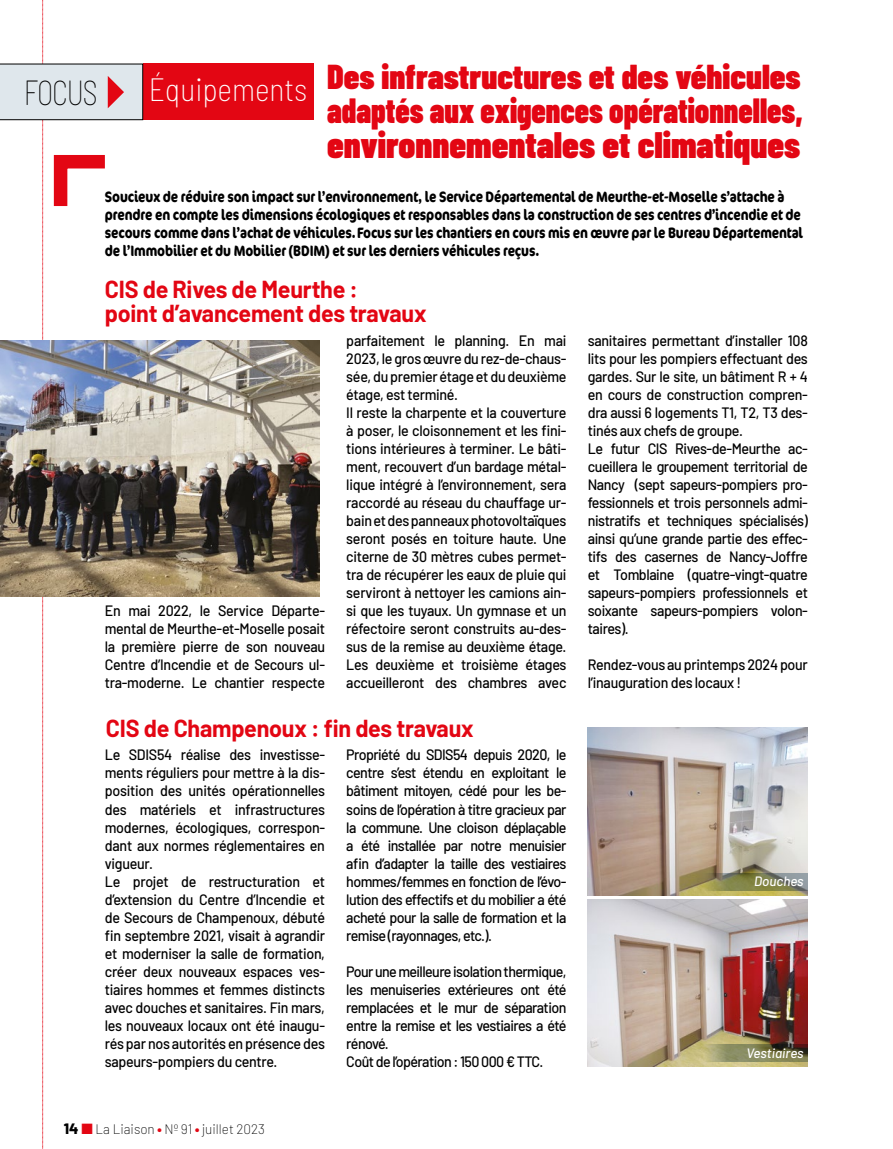
<style>
.page{position:relative;width:893px;height:1149px;background:#fff}
.page>*{position:absolute;margin:0;border:0;box-sizing:border-box;transform-origin:0 0}
.t1{font:900 36.75px "Barlow Condensed";color:#e30613}
.t2{font:100 semi-condensed 35.55px "Barlow";letter-spacing:-.04em;color:#000;scale:.85 1}
.t3{font:900 34.95px "Barlow Condensed";color:#e30613;scale:.9 1}
.t4{font:900 34.5px "Barlow Condensed";color:#e30613}
.t5{font:200 semi-condensed 31.5px "Barlow";color:#fff}
.t6{font:700 24px/24px "Barlow";letter-spacing:-.01em;color:#e30613}
.t7{font:500 15px/18px "Barlow";letter-spacing:-.02em;color:#000;scale:.95 1}
.t8{font:700 15px/18px "Cocon OT";letter-spacing:-.01em;color:#000;scale:.8 1}
.t9{font:500 15px/18px "Barlow";letter-spacing:-.04em;color:#000;scale:.95 1}
.t10{font:200 13.5px "Barlow";color:#000}
.t11{font:italic 500 13.5px "Barlow";color:#fff}
.s1{font-weight:800;font-size:15px}
.s2{color:#e30613}
.s3{font-family:"Barlow Condensed";font-weight:900;color:#e30613}
</style>
<div class="page">
<div style="left:143px;top:64px;width:170px;height:56px;background:#e30613"></div>
<svg style="left:0;top:0;width:143px;height:1149px"></svg>
<img style="left:588px;top:727px;width:220px;height:167px">
<img style="left:0;top:340px;width:320px;height:256px">
<img style="left:588px;top:899px;width:220px;height:167px">
<svg style="left:698px;top:872px;width:110px;height:18px;background:#86875e"></svg>
<svg style="left:698px;top:1043px;width:110px;height:18px;background:#848157"></svg>
<h3 class="t4" style="left:327px;top:52px;width:475px">Des infrastructures et des véhicules</h3>
<h3 class="t3" style="left:327px;top:86px;width:530px">adaptés aux exigences opérationnelles,</h3>
<h1 class="t1" style="left:327px;top:119px;width:474px">environnementales et climatiques</h1>
<p class="t8" style="left:105px;top:188px;width:874px">Soucieux de réduire son impact sur l’environnement, le Service Départemental de Meurthe-et-Moselle s’attache à prendre en compte les dimensions écologiques et responsables dans la construction de ses centres d’incendie et de secours comme dans l’achat de véhicules. Focus sur les chantiers en cours mis en œuvre par le Bureau Départemental de l’Immobilier et du Mobilier (BDIM) et sur les derniers véhicules reçus.</p>
<h2 class="t2" style="left:24px;top:66px;width:88px">FOCUS</h2>
<h3 class="t5" style="left:149px;top:67px;width:160px">Équipements</h3>
<h3 class="t6" style="left:105px;top:275px;width:323px">CIS de Rives de Meurthe :<br>point d’avancement des travaux</h3>
<p class="t7" style="left:105px;top:600px;width:233px;text-align:justify">En mai 2022, le Service Départe&shy;mental de Meurthe-et-Moselle posait la première pierre de son nouveau Centre d’Incendie et de Secours ul&shy;tra-moderne. Le chantier respecte</p>
<p class="t7" style="left:346px;top:330px;width:233px">parfaitement le planning. En mai 2023, le gros œuvre du rez-de-chaus&shy;sée, du premier étage et du deuxième étage, est terminé.<br>Il reste la charpente et la couverture à poser, le cloisonnement et les fini&shy;tions intérieures à terminer. Le bâti&shy;ment, recouvert d’un bardage métal&shy;lique intégré à l’environnement, sera raccordé au réseau du chauffage ur&shy;bain et des panneaux photovoltaïques seront posés en toiture haute. Une citerne de 30 mètres cubes permet&shy;tra de récupérer les eaux de pluie qui serviront à nettoyer les camions ain&shy;si que les tuyaux. Un gymnase et un réfectoire seront construits au-des&shy;sus de la remise au deuxième étage.<br>Les deuxième et troisième étages accueilleront des chambres avec</p>
<p class="t7" style="left:588px;top:330px;width:233px">sanitaires permettant d’installer 108 lits pour les pompiers effectuant des gardes. Sur le site, un bâtiment R + 4 en cours de construction compren&shy;dra aussi 6 logements T1, T2, T3 des&shy;tinés aux chefs de groupe.<br>Le futur CIS Rives-de-Meurthe ac&shy;cueillera le groupement territorial de Nancy (sept sapeurs-pompiers pro&shy;fessionnels et trois personnels admi&shy;nistratifs et techniques spécialisés) ainsi qu’une grande partie des effec&shy;tifs des casernes de Nancy-Joffre et Tomblaine (quatre-vingt-quatre sapeurs-pompiers professionnels et soixante sapeurs-pompiers volon&shy;taires).</p>
<p class="t7" style="left:588px;top:654px;width:233px">Rendez-vous au printemps 2024 pour l’inauguration des locaux !</p>
<h3 class="t6" style="left:106px;top:714px;width:369px">CIS de Champenoux : fin des travaux</h3>
<p class="t7" style="left:105px;top:744px;width:233px">Le SDIS54 réalise des investisse&shy;ments réguliers pour mettre à la dis&shy;position des unités opérationnelles des matériels et infrastructures modernes, écologiques, correspon&shy;dant aux normes réglementaires en vigueur.<br>Le projet de restructuration et d’extension du Centre d’Incendie et de Secours de Champenoux, débuté fin septembre 2021, visait à agrandir et moderniser la salle de formation, créer deux nouveaux espaces ves&shy;tiaires hommes et femmes distincts avec douches et sanitaires. Fin mars, les nouveaux locaux ont été inaugu&shy;rés par nos autorités en présence des sapeurs-pompiers du centre.</p>
<p class="t7" style="left:346px;top:744px;width:233px;text-align:justify">Propriété du SDIS54 depuis 2020, le centre s’est étendu en exploitant le bâtiment mitoyen, cédé pour les be&shy;soins de l’opération à titre gracieux par la commune. Une cloison déplaçable a été installée par notre menuisier afin d’adapter la taille des vestiaires hommes/femmes en fonction de l’évo&shy;lution des effectifs et du mobilier a été acheté pour la salle de formation et la remise (rayonnages, etc.).</p>
<p class="t9" style="left:346px;top:960px;width:233px">Pour une meilleure isolation thermique, les menuiseries extérieures ont été remplacées et le mur de séparation entre la remise et les vestiaires a été rénové.<br>Coût de l’opération : 150 000 € TTC.</p>
<p class="t10" style="left:64px;top:1119px;width:203px"><span class="s1">14</span> <span class="s2">■</span> La Liaison <span class="s3">•</span> Nº 91 <span class="s3">•</span> juillet 2023</p>
<p class="t11" style="left:754px;top:871px;width:51px">Douches</p>
<p class="t11" style="left:746px;top:1042px;width:59px">Vestiaires</p>
</div>
